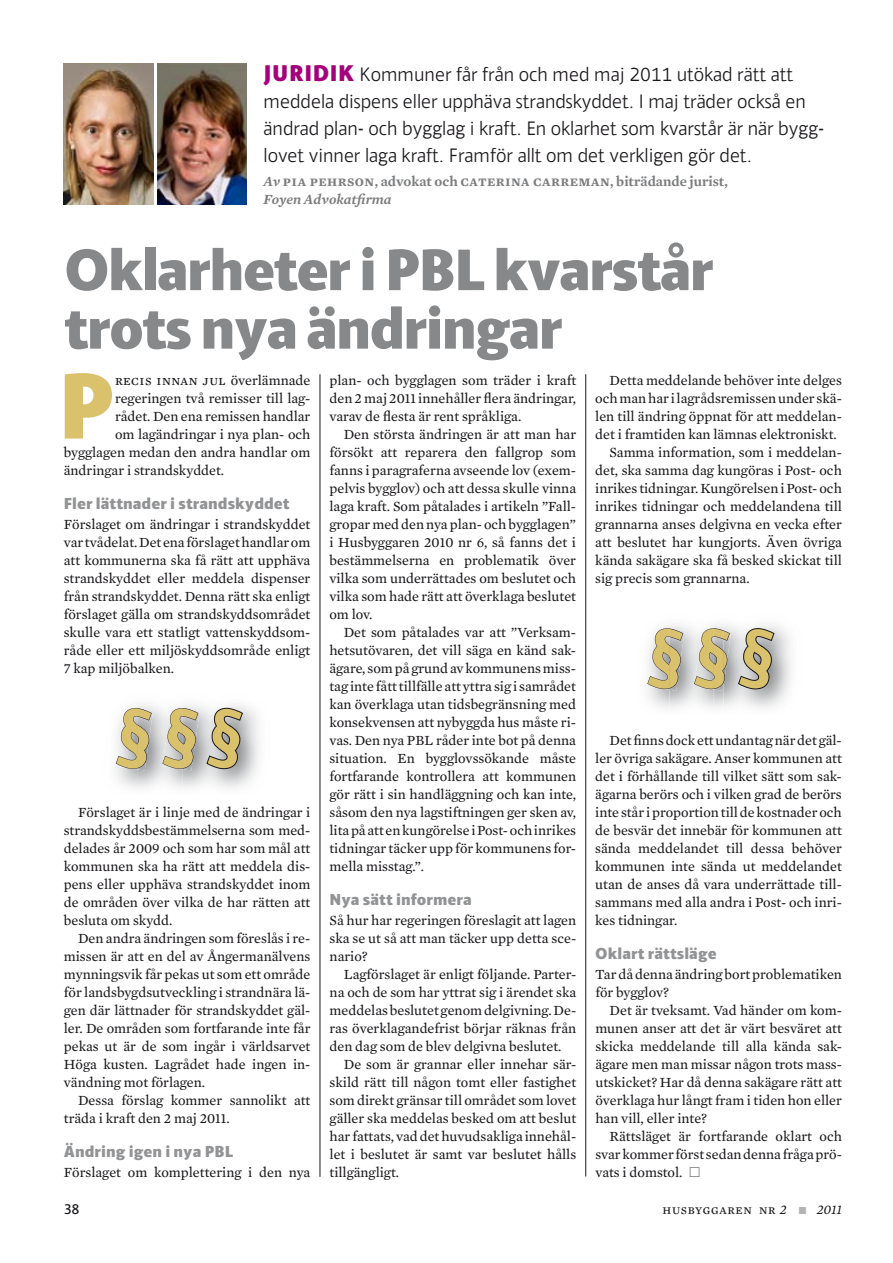
<style>
.page{position:relative;width:893px;height:1263px;background:#fff}
.page>*{position:absolute;margin:0;border:0;box-sizing:border-box;transform-origin:0 0}
.t1{font:900 86.1px "Ttela Sans";color:#dac26d}
.t2{font:900 54px/58.5px "Ttela Sans";letter-spacing:-.04em;color:#86888a}
.t3{font:900 21px "Ttela Sans";color:#a5017d}
.t4{font:18px/27px "Ttela Sans L122";letter-spacing:-.005em;color:#1a171b}
.t5{font:900 14.7px "Ttela Sans";color:#929395}
.t6{font:14.25px/18px "Mercury Text G2";color:#1a171b;text-align:justify}
.t7{font:600 14.25px/18px "Mercury Text G2";color:#7b7c7e}
.t8{font:14.25px "Mercury Text G2 Roman SC";letter-spacing:.035em;color:#1a171b}
.t9{font:13.5px "Mercury Text G2 Roman SC";letter-spacing:.05em;color:#1a171b}
.t10{font:13.5px "Ttela Sans Reg";color:#1a171b}
.s1{font-style:italic}
.s2{font-family:"Mercury Text G2 Semibold SC";font-weight:400;font-size:15px}
.s3{font-family:"Mercury Text G2"}
.s4{font-family:"Lg Ding";color:#86888a}
.s5{font-family:"Mercury Text G2";font-style:italic}
.s6{font-family:"Lg Ding";font-size:12px;color:#b1b3b4}
</style>
<div class="page">
<hr style="left:585px;top:374px;width:1px;height:802px;background:#1a171b">
<img style="left:157px;top:64px;width:90px;height:140px">
<img style="left:64px;top:64px;width:89px;height:140px">
<hr style="left:320px;top:374px;width:1px;height:803px;background:#1a171b">
<img style="left:669px;top:619px;width:101px;height:94px">
<svg style="left:116px;top:706px;width:128px;height:64px;background:#c4c1b9"></svg>
<svg style="left:647px;top:627px;width:129px;height:64px;background:#c3c1b9"></svg>
<h3 class="t3" style="left:264px;top:60px;width:24px">JURIDIK</h3>
<p class="t4" style="left:264px;top:60px;width:560px;text-indent:96px">Kommuner får från och med maj 2011 utökad rätt att meddela dispens eller upphäva strandskyddet. I maj träder också en ändrad plan- och bygglag i kraft. En oklarhet som kvarstår är när bygg&shy;lovet vinner laga kraft. Framför allt om det verkligen gör det.</p>
<p class="t7" style="left:264px;top:172px;width:466px"><span class="s1">Av</span> <span class="s2">pia pehrson</span>, advokat och <span class="s2">caterina carreman</span>, biträdande jurist,<br><span class="s1">Foyen Advokatfirma</span></p>
<h2 class="t2" style="left:64px;top:241px;width:652px">Oklarheter i PBL kvarstår trots nya ändringar</h2>
<h1 class="t1" style="left:58px;top:355px;width:59px">P</h1>
<p class="t8" style="left:115px;top:371px;width:197px">recis innan jul <span class="s3">överlämnade</span></p>
<p class="t6" style="left:115px;top:389px;width:197px">regeringen två remisser till lag-</p>
<p class="t6" style="left:115px;top:407px;width:197px">rådet. Den ena remissen handlar</p>
<p class="t6" style="left:115px;top:425px;width:197px">om lagändringar i nya plan- och</p>
<p class="t6" style="left:64px;top:443px;width:248px">bygglagen medan den andra handlar om</p>
<p class="t6" style="left:64px;top:461px;width:162px">ändringar i strandskyddet.</p>
<p class="t5" style="left:64px;top:495px;width:227px">Fler lättnader i strandskyddet</p>
<p class="t6" style="left:64px;top:515px;width:248px">Förslaget om ändringar i strandskyddet var tvådelat.Detenaförslagethandlarom att kommunerna ska få rätt att upphäva strandskyddet eller meddela dispenser från strandskyddet. Denna rätt ska enligt förslaget gälla om strandskyddsområdet skulle vara ett statligt vattenskyddsom&shy;råde eller ett miljöskyddsområde enligt 7 kap miljöbalken.</p>
<p class="t6" style="left:64px;top:803px;width:248px;text-indent:14px">Förslaget är i linje med de ändringar i strandskyddsbestämmelserna som med&shy;delades år 2009 och som har som mål att kommunen ska ha rätt att meddela dis&shy;pens eller upphäva strandskyddet inom de områden över vilka de har rätten att besluta om skydd.</p>
<p class="t6" style="left:64px;top:929px;width:248px;text-indent:14px">Den andra ändringen som föreslås i re&shy;missen är att en del av Ångermanälvens mynningsvik får pekas ut som ett område för landsbygdsutveckling i strandnära lä&shy;gen där lättnader för strandskyddet gäl&shy;ler. De områden som fortfarande inte får pekas ut är de som ingår i världsarvet Höga kusten. Lagrådet hade ingen in&shy;vändning mot förlagen.</p>
<p class="t6" style="left:64px;top:1091px;width:248px;text-indent:14px">Dessa förslag kommer sannolikt att träda i kraft den 2 maj 2011.</p>
<p class="t5" style="left:64px;top:1143px;width:170px">Ändring igen i nya PBL</p>
<p class="t6" style="left:64px;top:1163px;width:248px">Förslaget om komplettering i den nya</p>
<p class="t6" style="left:329px;top:371px;width:248px">plan- och bygglagen som träder i kraft den 2 maj 2011innehåller flera ändringar, varav de flesta är rent språkliga.</p>
<p class="t6" style="left:329px;top:425px;width:248px;text-indent:14px">Den största ändringen är att man har försökt att reparera den fallgrop som fanns i paragraferna avseende lov (exem&shy;pelvis bygglov) och att dessa skulle vinna laga kraft. Som påtalades i artikeln ”Fall&shy;gropar med den nya plan- och bygglagen” i Husbyggaren 2010 nr 6, så fanns det i bestämmelserna en problematik över vilka som underrättades om beslutet och vilka som hade rätt att överklaga beslutet om lov.</p>
<p class="t6" style="left:329px;top:623px;width:248px;text-indent:14px">Det som påtalades var att ”Verksam&shy;hetsutövaren, det vill säga en känd sak&shy;ägare, sompå grundav kommunensmiss&shy;tag inte fåtttillfälle att yttra sig i samrådet kan överklaga utan tidsbegränsning med konsekvensen att nybyggda hus måste ri&shy;vas. Den nya PBL råder inte bot på denna situation. En bygglovssökande måste fortfarande kontrollera att kommunen gör rätt i sin handläggning och kan inte, såsom den nya lagstiftningen ger sken av, litapåattenkungörelseiPost-ochinrikes tidningar täcker upp för kommunens for&shy;mella misstag.”.</p>
<p class="t5" style="left:330px;top:891px;width:144px">Nya sätt informera</p>
<p class="t6" style="left:330px;top:911px;width:248px">Så hur har regeringen föreslagit att lagen ska se ut så att man täcker upp detta sce&shy;nario?</p>
<p class="t6" style="left:330px;top:965px;width:248px;text-indent:14px">Lagförslaget är enligt följande. Parter&shy;na och de som har yttrat sig i ärendet ska meddelasbeslutet genomdelgivning.De&shy;ras överklagandefrist börjar räknas från den dag som de blev delgivna beslutet.</p>
<p class="t6" style="left:330px;top:1055px;width:248px;text-indent:14px">De som är grannar eller innehar sär&shy;skild rätt till någon tomt eller fastighet som direkt gränsar till området som lovet gäller ska meddelas besked om att beslut har fattats, vaddethuvudsakliga innehål&shy;let i beslutet är samt var beslutet hålls tillgängligt.</p>
<p class="t6" style="left:610px;top:371px;width:234px">Detta meddelande behöver inte delges</p>
<p class="t6" style="left:595px;top:389px;width:248px">ochmanhar ilagrådsremissenunder skä-</p>
<p class="t6" style="left:595px;top:407px;width:248px">len till ändring öppnat för att meddelan-</p>
<p class="t6" style="left:595px;top:425px;width:243px">det i framtiden kan lämnas elektroniskt.</p>
<p class="t6" style="left:609px;top:443px;width:234px">Samma information, som i meddelan-</p>
<p class="t6" style="left:595px;top:461px;width:248px">det, ska samma dag kungöras i Post- och</p>
<p class="t6" style="left:595px;top:479px;width:248px">inrikes tidningar.KungörelseniPost- och</p>
<p class="t6" style="left:595px;top:497px;width:248px">inrikes tidningar och meddelandena till</p>
<p class="t6" style="left:595px;top:515px;width:248px">grannarna anses delgivna en vecka efter</p>
<p class="t6" style="left:595px;top:533px;width:248px">att beslutet har kungjorts. Även övriga</p>
<p class="t6" style="left:595px;top:551px;width:248px">kända sakägare ska få besked skickat till</p>
<p class="t6" style="left:595px;top:569px;width:156px">sig precis som grannarna.</p>
<p class="t6" style="left:595px;top:731px;width:248px;text-indent:14px">Detfinnsdockettundantagnärdet gäl&shy;ler övriga sakägare. Anser kommunen att det i förhållande till vilket sätt som sak&shy;ägarna berörs och i vilken grad de berörs inte står iproportiontillde kostnader och de besvär det innebär för kommunen att sända meddelandet till dessa behöver kommunen inte sända ut meddelandet utan de anses då vara underrättade till&shy;sammans med alla andra i Post- och inri&shy;kes tidningar.</p>
<p class="t5" style="left:595px;top:945px;width:123px">Oklart rättsläge</p>
<p class="t6" style="left:595px;top:965px;width:248px">Tardådenna ändring bortproblematiken för bygglov?</p>
<p class="t6" style="left:595px;top:1001px;width:248px;text-indent:14px">Det är tveksamt. Vad händer om kom&shy;munen anser att det är värt besväret att skicka meddelande till alla kända sak&shy;ägare men man missar någon trots mass&shy;utskicket? Har då denna sakägare rätt att överklaga hur långt fram i tiden hon eller han vill, eller inte?</p>
<p class="t6" style="left:595px;top:1127px;width:248px;text-indent:14px">Rättsläget är fortfarande oklart och svarkommer först sedandenna frågaprö&shy;vats i domstol. <span class="s4">D</span></p>
<p class="t10" style="left:64px;top:1201px;width:17px">38</p>
<p class="t9" style="left:662px;top:1202px;width:181px">husbyggaren nr <span class="s5">2</span> <span class="s6">B</span> <span class="s5">2011</span></p>
</div>
